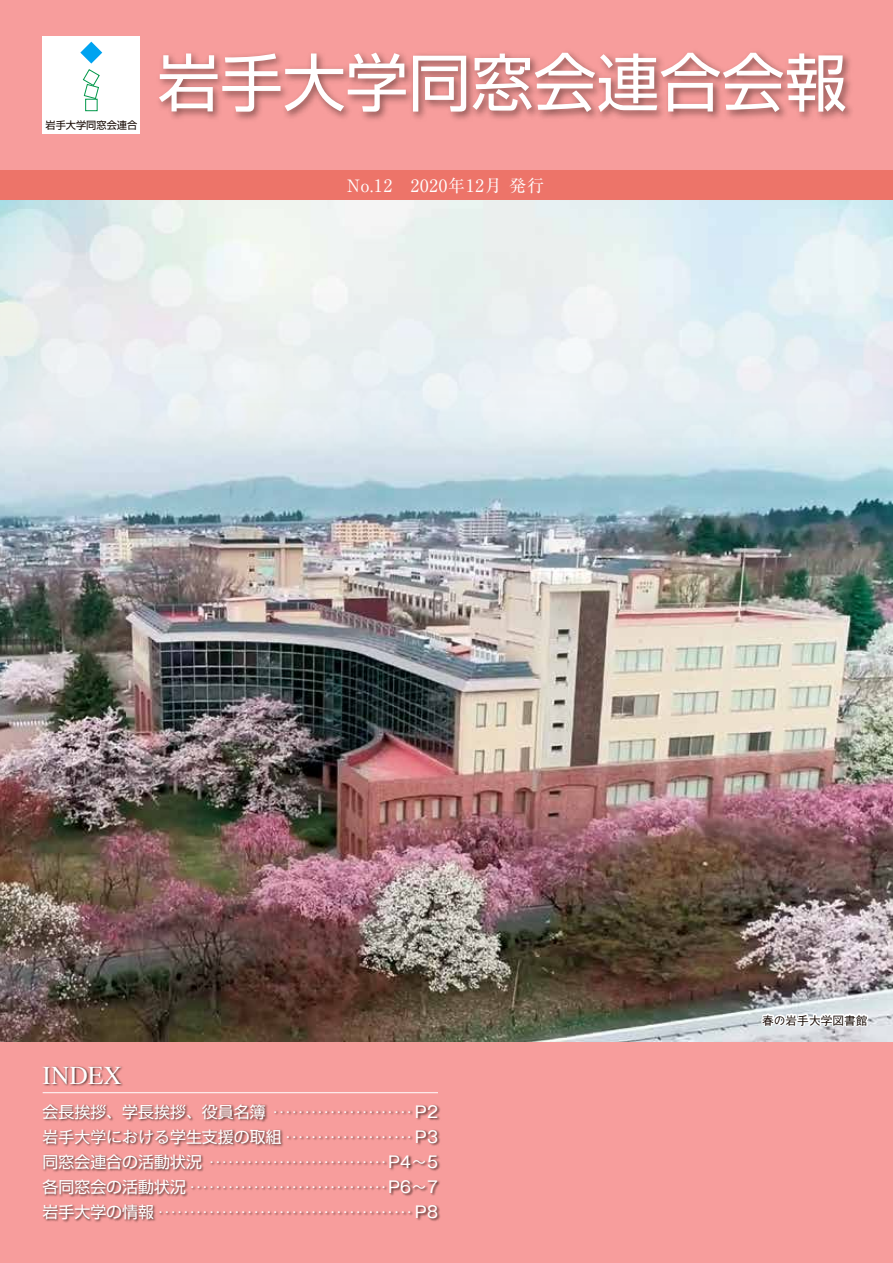
<style>
.page{position:relative;width:893px;height:1263px;background:#fff}
.page>*{position:absolute;margin:0;border:0;box-sizing:border-box;transform-origin:0 0}
.t1{font:62.7px "Shin Go Pro";color:#fff}
.t2{font:25.5px "Times";color:#fff}
.t3{font:16.95px "Ryumin Pro";letter-spacing:.05em;color:#fff}
.t4{font:12.75px/25px "Shin Go Pro";color:#fff;text-align:justify}
.t5{font:500 11.7px "Gothic BBB Pro";color:#140700}
.t6{font:10.2px "Shin Go Pro";color:#140700}
.s1{font-size:15.9px}
.s2{font-family:"Gothic MB101 Pro";font-size:15.9px}
</style>
<div class="page">
<img style="left:0;top:797px;width:893px;height:245px">
<img style="left:0;top:200px;width:893px;height:597px">
<svg style="left:758px;top:1010px;width:112px;height:19px"></svg>
<div style="left:0;top:0;width:893px;height:170px;background:#f79d9c"></div>
<div style="left:0;top:170px;width:893px;height:30px;background:#ed7469"></div>
<img style="left:159px;top:52px;width:693px;height:68px">
<div style="left:43px;top:36px;width:97px;height:98px;background:#fff"></div>
<svg style="left:80px;top:42px;width:22px;height:57px"></svg>
<div style="left:85px;top:99px;width:13px;height:12px;border:1px solid #009749"></div>
<div style="left:0;top:1042px;width:893px;height:221px;background:#f79d9c"></div>
<img style="left:42px;top:1066px;width:398px;height:157px">
<p class="t6" style="left:45px;top:117px;width:93px">岩手大学同窓会連合</p>
<h1 class="t1" style="left:157px;top:31px;width:691px">岩手大学同窓会連合会報</h1>
<h3 class="t3" style="left:347px;top:172px;width:198px">No.12　2020年12月 発行</h3>
<p class="t5" style="left:762px;top:1011px;width:107px">春の岩手大学図書館</p>
<h2 class="t2" style="left:43px;top:1051px;width:81px">INDEX</h2>
<p class="t4" style="left:43px;top:1098px;width:397px"><span class="s1">会長挨拶、学長挨拶、役員名簿</span>･･････････････････････ <span class="s2">P2岩手大学における</span><span class="s1">学生支援の取組</span>････････････････････ <span class="s2">P3</span><span class="s1">同窓会連合の活動状況</span>････････････････････････････<span class="s2">P4～5</span><span class="s1">各同窓会の活動状況</span>･･･････････････････････････････<span class="s2">P6～7</span><span class="s1">岩手大学の情報</span>････････････････････････････････････････ <span class="s2">P8</span></p>
</div>
